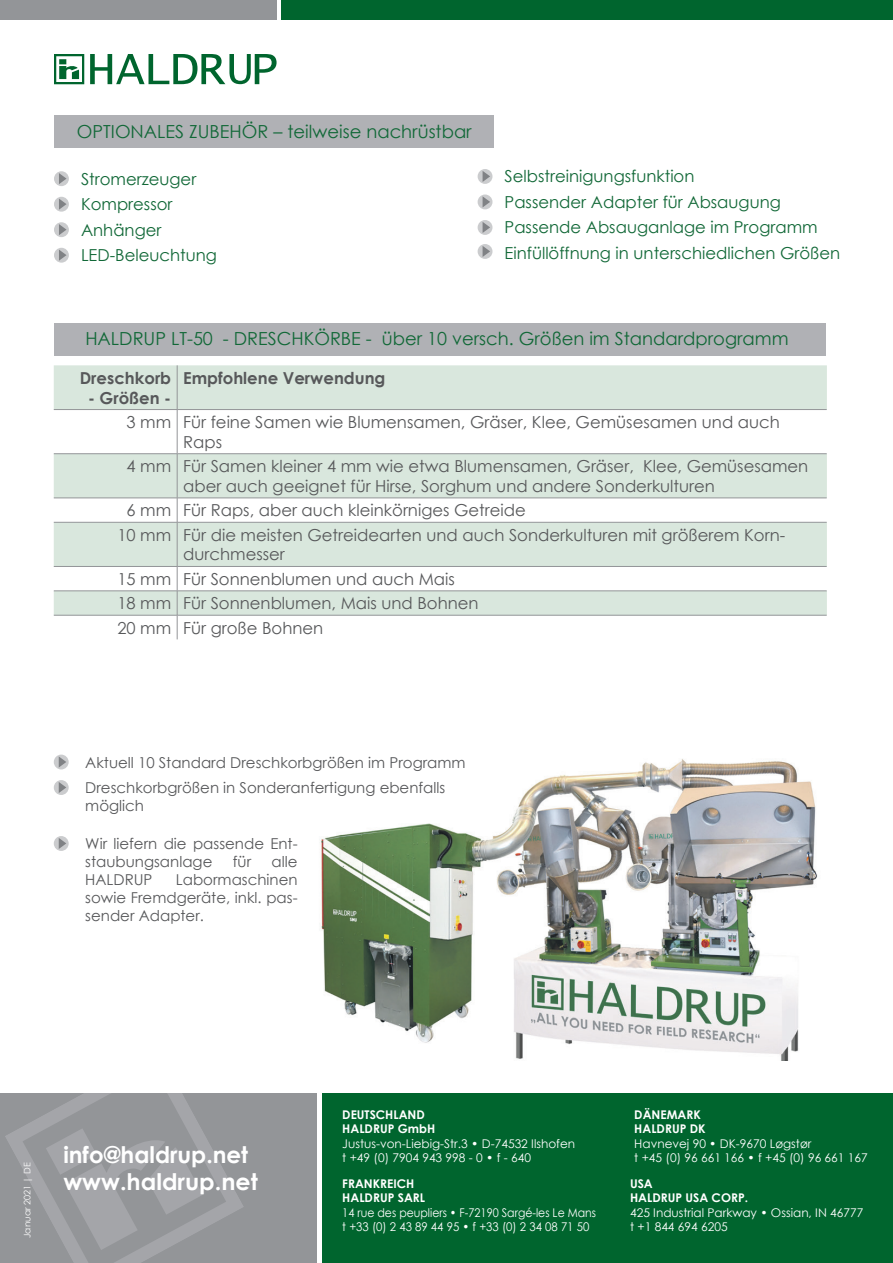
<style>
.page{position:relative;width:893px;height:1263px;background:#fff}
.page>*{position:absolute;margin:0;border:0;box-sizing:border-box;transform-origin:0 0}
.t1{font:700 22.95px/27.5px "Century Gothic";color:#fff}
.t2{font:18px "Century Gothic";color:#116837}
.t3{font:16.5px/24.3px "Century Gothic";color:#57585a}
.t4{font:16.5px/25.5px "Century Gothic";color:#116837}
.t5{font:700 16.5px "Century Gothic";color:#57585a}
.t6{font:15px/18px "Century Gothic";color:#57585a}
.t7{font:12px/14.4px "Century Gothic";color:#fff}
.t8{font:700 12px/14.4px "Century Gothic";color:#fff}
.t9{font:12px/14.4px "Century Gothic";color:#fff;scale:.91 1}
.t10{font:9px "Century Gothic";color:#fff}
</style>
<div class="page">
<div style="left:0;top:0;width:276px;height:20px;background:#939598"></div>
<div style="left:281px;top:0;width:612px;height:20px;background:#00652e"></div>
<img style="left:321px;top:759px;width:497px;height:301px">
<div style="left:0;top:1093px;width:316px;height:170px;background:#939598"></div>
<svg style="left:5px;top:1093px;width:239px;height:170px"></svg>
<div style="left:322px;top:1093px;width:571px;height:170px;background:#00652e"></div>
<div style="left:54px;top:115px;width:439px;height:32px;background:#b0b1b5"></div>
<div style="left:54px;top:323px;width:772px;height:33px;background:#b0b1b5"></div>
<div style="left:54px;top:171px;width:15px;height:15px;background:#cbccce;border-radius:50%"></div>
<svg style="left:59px;top:173px;width:8px;height:11px"></svg>
<div style="left:54px;top:197px;width:15px;height:15px;background:#cbccce;border-radius:50%"></div>
<svg style="left:59px;top:199px;width:8px;height:11px"></svg>
<div style="left:54px;top:222px;width:15px;height:15px;background:#cbccce;border-radius:50%"></div>
<svg style="left:59px;top:224px;width:8px;height:11px"></svg>
<div style="left:54px;top:248px;width:15px;height:15px;background:#cbccce;border-radius:50%"></div>
<svg style="left:59px;top:250px;width:8px;height:11px"></svg>
<svg style="left:478px;top:169px;width:14px;height:15px"></svg>
<svg style="left:483px;top:171px;width:7px;height:11px"></svg>
<svg style="left:478px;top:194px;width:14px;height:15px"></svg>
<svg style="left:483px;top:196px;width:7px;height:11px"></svg>
<svg style="left:478px;top:220px;width:14px;height:15px"></svg>
<svg style="left:483px;top:222px;width:7px;height:11px"></svg>
<svg style="left:478px;top:244px;width:14px;height:15px"></svg>
<svg style="left:483px;top:246px;width:7px;height:11px"></svg>
<svg style="left:54px;top:755px;width:15px;height:14px"></svg>
<svg style="left:59px;top:756px;width:7px;height:11px"></svg>
<svg style="left:54px;top:780px;width:15px;height:15px"></svg>
<svg style="left:59px;top:782px;width:7px;height:11px"></svg>
<svg style="left:54px;top:836px;width:15px;height:15px"></svg>
<svg style="left:59px;top:838px;width:7px;height:11px"></svg>
<svg style="left:54px;top:365px;width:773px;height:250px;fill:#d9e7dd"></svg>
<hr style="left:177px;top:365px;width:1px;height:44px;background:#939598">
<hr style="left:54px;top:409px;width:123px;height:1px;background:#939598">
<hr style="left:177px;top:409px;width:650px;height:1px;background:#939598">
<hr style="left:177px;top:410px;width:1px;height:43px;background:#939598">
<hr style="left:54px;top:453px;width:123px;height:1px;background:#939598">
<hr style="left:177px;top:453px;width:650px;height:1px;background:#939598">
<hr style="left:177px;top:454px;width:1px;height:44px;background:#939598">
<hr style="left:54px;top:498px;width:123px;height:1px;background:#939598">
<hr style="left:177px;top:498px;width:650px;height:1px;background:#939598">
<svg style="left:177px;top:498px;width:1px;height:24px"></svg>
<hr style="left:54px;top:522px;width:123px;height:1px;background:#939598">
<hr style="left:177px;top:522px;width:650px;height:1px;background:#939598">
<hr style="left:177px;top:522px;width:1px;height:44px;background:#939598">
<hr style="left:54px;top:566px;width:123px;height:1px;background:#939598">
<hr style="left:177px;top:566px;width:650px;height:1px;background:#939598">
<hr style="left:54px;top:591px;width:123px;height:1px;background:#939598">
<hr style="left:177px;top:591px;width:650px;height:1px;background:#939598">
<hr style="left:54px;top:615px;width:123px;height:1px;background:#939598">
<hr style="left:177px;top:615px;width:650px;height:1px;background:#939598">
<svg style="left:177px;top:567px;width:1px;height:72px"></svg>
<svg style="left:54px;top:54px;width:223px;height:30px"></svg>
<p class="t2" style="left:77px;top:119px;width:396px">OPTIONALES ZUBEHÖR – teilweise nachrüstbar</p>
<p class="t4" style="left:81px;top:166px;width:138px">Stromerzeuger<br>Kompressor<br>Anhänger<br>LED-Beleuchtung</p>
<p class="t4" style="left:505px;top:163px;width:337px">Selbstreinigungsfunktion<br>Passender Adapter für Absaugung Passende Absauganlage im Programm Einfüllöffnung in unterschiedlichen Größen</p>
<p class="t2" style="left:85px;top:326px;width:705px">HALDRUP LT-50 - DRESCHKÖRBE - über 10 versch. Größen im Standardprogramm</p>
<p class="t5" style="left:183px;top:365px;width:204px">Empfohlene Verwendung</p>
<p class="t3" style="left:183px;top:412px;width:598px;line-height:19.8px;text-indent:-57px">3 mm Für feine Samen wie Blumensamen, Gräser, Klee, Gemüsesamen und auch<br>Raps</p>
<p class="t3" style="left:183px;top:456px;width:627px;line-height:19.8px;text-indent:-57px">4 mm Für Samen kleiner 4 mm wie etwa Blumensamen, Gräser, Klee, Gemüsesamen aber auch geeignet für Hirse, Sorghum und andere Sonderkulturen</p>
<p class="t3" style="left:117px;top:498px;width:669px;text-indent:9px">6 mm Für Raps, aber auch kleinkörniges Getreide<br>10 mm Für die meisten Getreidearten und auch Sonderkulturen mit größerem Korn-</p>
<p class="t3" style="left:117px;top:542px;width:363px;text-indent:66px">durchmesser<br>15 mm Für Sonnenblumen und auch Mais<br>18 mm Für Sonnenblumen, Mais und Bohnen<br>20 mm Für große Bohnen</p>
<p class="t5" style="left:80px;top:365px;width:93px">Dreschkorb</p>
<p class="t5" style="left:88px;top:385px;width:85px">- Größen -</p>
<p class="t6" style="left:85px;top:749px;width:382px;line-height:25.5px">Aktuell 10 Standard Dreschkorbgrößen im Programm<br>Dreschkorbgrößen in Sonderanfertigung ebenfalls</p>
<p class="t6" style="left:85px;top:797px;width:60px">möglich</p>
<p class="t6" style="left:85px;top:835px;width:214px">Wir liefern die passende Ent&shy;staubungsanlage</p>
<p class="t6" style="left:233px;top:853px;width:20px">für</p>
<p class="t6" style="left:272px;top:853px;width:27px">alle</p>
<p class="t6" style="left:85px;top:871px;width:214px;text-align:justify;text-indent:91px">Labormaschinen sowie Fremdgeräte, inkl. pas&shy;sender Adapter.</p>
<p class="t6" style="left:85px;top:871px;width:69px">HALDRUP</p>
<p class="t10" style="left:21px;top:1238px;width:77px;rotate:-90deg">Januar 2021 | DE</p>
<h1 class="t1" style="left:63px;top:1139px;width:196px">info@haldrup.net www.haldrup.net</h1>
<p class="t8" style="left:342px;top:1107px;width:94px">DEUTSCHLAND<br>HALDRUP GmbH</p>
<p class="t7" style="left:342px;top:1136px;width:234px">Justus-von-Liebig-Str.3 • D-74532 Ilshofen t +49 (0) 7904 943 998 - 0 • f - 640</p>
<p class="t8" style="left:342px;top:1176px;width:84px">FRANKREICH<br>HALDRUP SARL</p>
<p class="t9" style="left:342px;top:1205px;width:280px">14 rue des peupliers • F-72190 Sargé-les Le Mans t +33 (0) 2 43 89 44 95 • f +33 (0) 2 34 08 71 50</p>
<p class="t8" style="left:634px;top:1107px;width:73px">DÄNEMARK<br>HALDRUP DK</p>
<p class="t7" style="left:634px;top:1136px;width:235px">Havnevej 90 • DK-9670 Løgstør<br>t +45 (0) 96 661 166 • f +45 (0) 96 661 167</p>
<p class="t8" style="left:630px;top:1176px;width:120px">USA<br>HALDRUP USA CORP.</p>
<p class="t7" style="left:630px;top:1205px;width:235px">425 Industrial Parkway • Ossian, IN 46777 t +1 844 694 6205</p>
</div>
